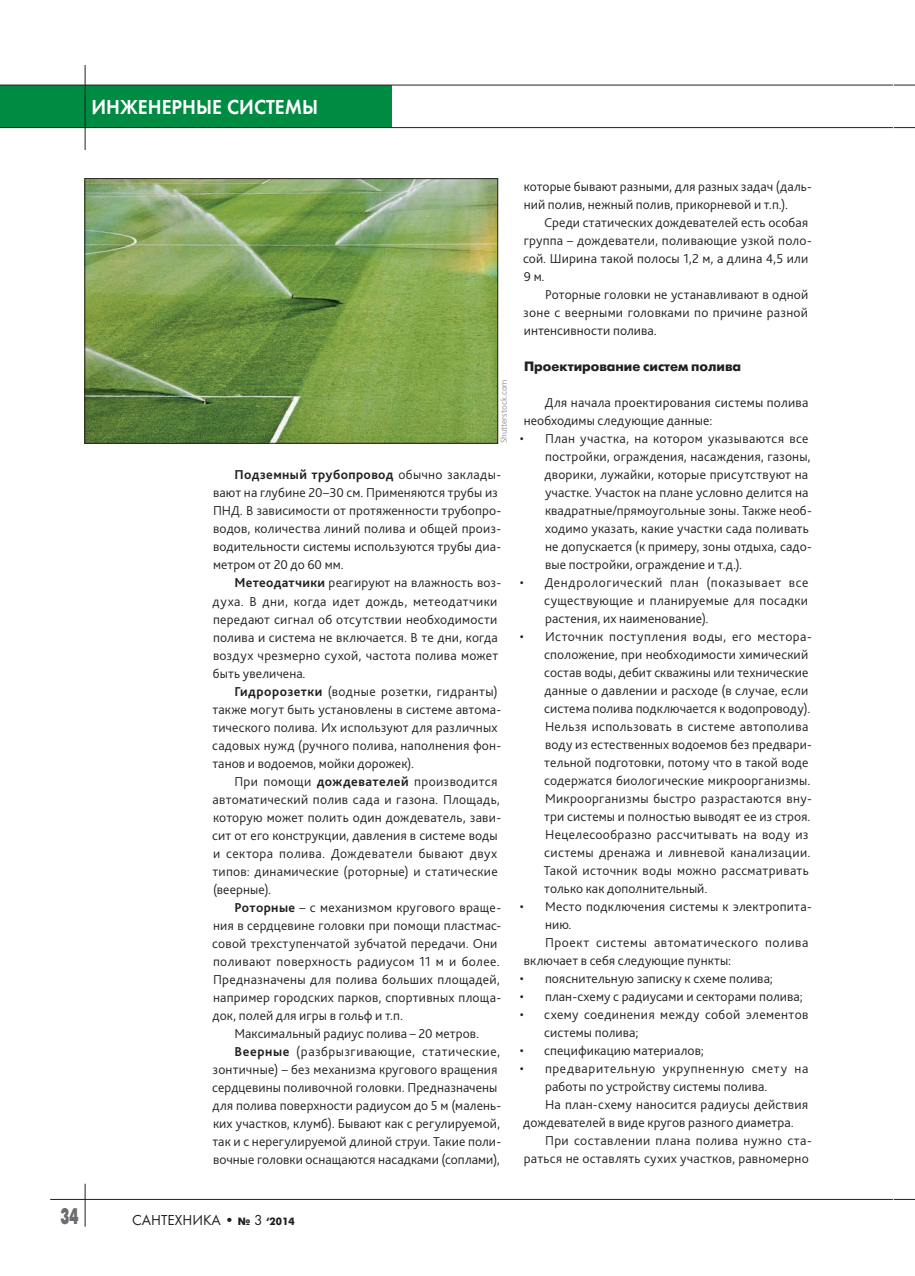
<style>
.page{position:relative;width:915px;height:1276px;background:#fff}
.page>*{position:absolute;margin:0;border:0;box-sizing:border-box;transform-origin:0 0}
.t1{font:22.5px "Futura Futuris X";color:#6c6d70;scale:.6 1}
.t2{font:21px "Futura Demi";color:#fff;scale:.95 1}
.t3{font:15px "Futura";color:#231f20}
.t4{font:300 13.5px/18px "Bliss Pro";letter-spacing:.01em;color:#231f20}
.t5{font:300 13.5px/18px "Bliss Pro";letter-spacing:.03em;color:#231f20}
.t6{font:300 13.5px "Bliss Pro";letter-spacing:.04em;color:#231f20}
.t7{font:300 13.5px "Bliss Pro";letter-spacing:.045em;color:#231f20}
.t8{font:700 13.5px "Futura Futuris";color:#231f20}
.t9{font:300 9px "Bliss Pro";color:#939598}
.s1{font-weight:700}
.s2{font-family:"Futura Futuris";font-weight:700;font-size:10.5px}
</style>
<div class="page">
<div style="left:0;top:85px;width:391px;height:43px;background:#008b43"></div>
<svg style="left:893px;top:1199px;width:21px;height:1px"></svg>
<hr style="left:50px;top:1199px;width:842px;height:1px;background:#231f20">
<hr style="left:85px;top:1183px;width:1px;height:43px;background:#231f20">
<svg style="left:893px;top:85px;width:21px;height:1px"></svg>
<hr style="left:0;top:85px;width:892px;height:1px;background:#231f20">
<svg style="left:893px;top:127px;width:21px;height:1px"></svg>
<hr style="left:0;top:127px;width:892px;height:1px;background:#231f20">
<hr style="left:85px;top:65px;width:1px;height:85px;background:#231f20">
<img style="left:87px;top:180px;width:408px;height:261px">
<div style="left:85px;top:178px;width:412px;height:265px;border:1px solid #231f20"></div>
<h2 class="t2" style="left:91px;top:94px;width:240px">ИНЖЕНЕРНЫЕ СИСТЕМЫ</h2>
<p class="t9" style="left:498px;top:443px;width:65px;rotate:-90deg">Shutterstock.com</p>
<p class="t4" style="left:213px;top:466px;width:289px;text-indent:22px"><span class="s1">Подземный трубопровод</span> обычно заклады&shy;вают на глубине 20–30 см. Применяются трубы из ПНД. В зависимости от протяженности трубопро&shy;водов, количества линий полива и общей произ&shy;водительности системы используются трубы диа&shy;метром от 20 до 60 мм.</p>
<p class="t4" style="left:212px;top:574px;width:290px;text-indent:22px"><span class="s1">Метеодатчики</span> реагируют на влажность воз&shy;духа. В дни, когда идет дождь, метеодатчики передают сигнал об отсутствии необходимости полива и система не включается. В те дни, когда воздух чрезмерно сухой, частота полива может быть увеличена.</p>
<p class="t4" style="left:212px;top:681px;width:290px;text-indent:22px"><span class="s1">Гидророзетки</span> (водные розетки, гидранты) также могут быть установлены в системе автома&shy;тического полива. Их используют для различных садовых нужд (ручного полива, наполнения фон&shy;танов и водоемов, мойки дорожек).</p>
<p class="t4" style="left:212px;top:771px;width:290px;text-indent:22px">При помощи <span class="s1">дождевателей</span> производится автоматический полив сада и газона. Площадь, которую может полить один дождеватель, зави&shy;сит от его конструкции, давления в системе воды и сектора полива. Дождеватели бывают двух типов: динамические (роторные) и статические (веерные).</p>
<p class="t4" style="left:234px;top:897px;width:268px"><span class="s1">Роторные</span> – с механизмом кругового враще-</p>
<p class="t4" style="left:213px;top:915px;width:289px">ния в сердцевине головки при помощи пластмас-</p>
<p class="t4" style="left:212px;top:933px;width:286px">совой трехступенчатой зубчатой передачи. Они</p>
<p class="t5" style="left:213px;top:951px;width:288px">поливают поверхность радиусом 11 м и более.</p>
<p class="t4" style="left:213px;top:969px;width:288px">Предназначены для полива больших площадей,</p>
<p class="t4" style="left:213px;top:987px;width:289px">например городских парков, спортивных площа-</p>
<p class="t4" style="left:212px;top:1005px;width:192px">док, полей для игры в гольф и т.п.</p>
<p class="t4" style="left:234px;top:1023px;width:246px">Максимальный радиус полива – 20 метров.</p>
<p class="t6" style="left:234px;top:1042px;width:267px"><span class="s1">Веерные</span> (разбрызгивающие, статические,</p>
<p class="t4" style="left:212px;top:1059px;width:286px">зонтичные) – без механизма кругового вращения</p>
<p class="t4" style="left:212px;top:1077px;width:286px">сердцевины поливочной головки. Предназначены</p>
<p class="t4" style="left:212px;top:1095px;width:290px">для полива поверхности радиусом до 5 м (малень-</p>
<p class="t4" style="left:213px;top:1113px;width:288px">ких участков, клумб). Бывают как с регулируемой,</p>
<p class="t4" style="left:212px;top:1131px;width:290px">так и с нерегулируемой длиной струи. Такие поли-</p>
<p class="t4" style="left:213px;top:1149px;width:288px">вочные головки оснащаются насадками (соплами),</p>
<p class="t4" style="left:523px;top:177px;width:289px">которые бывают разными, для разных задач (даль&shy;ний полив, нежный полив, прикорневой и т.п.).</p>
<p class="t4" style="left:523px;top:213px;width:290px;text-indent:21px">Среди статических дождевателей есть особая группа – дождеватели, поливающие узкой поло&shy;сой. Ширина такой полосы 1,2 м, а длина 4,5 или 9м.</p>
<p class="t4" style="left:523px;top:285px;width:286px;text-align:justify;text-indent:22px">Роторные головки не устанавливают в одной зоне с веерными головками по причине разной интенсивности полива.</p>
<p class="t8" style="left:524px;top:358px;width:218px">Проектирование систем полива</p>
<p class="t4" style="left:523px;top:393px;width:286px;text-indent:21px">Для начала проектирования системы полива необходимы следующие данные:</p>
<p class="t4" style="left:544px;top:429px;width:269px;text-indent:-25px">• План участка, на котором указываются все постройки, ограждения, насаждения, газоны, дворики, лужайки, которые присутствуют на участке. Участок на плане условно делится на квадратные/прямоугольные зоны. Также необ&shy;ходимо указать, какие участки сада поливать не допускается (к примеру, зоны отдыха, садо&shy;вые постройки, ограждение и т.д.).</p>
<p class="t4" style="left:544px;top:573px;width:265px;text-align:justify;text-indent:-24px">• Дендрологический план (показывает все существующие и планируемые для посадки растения, их наименование).</p>
<p class="t4" style="left:543px;top:627px;width:269px;text-indent:-24px">• Источник поступления воды, его местора&shy;сположение, при необходимости химический состав воды, дебит скважины или технические данные о давлении и расходе (в случае, если система полива подключается к водопроводу).<br>Нельзя использовать в системе автополива воду из естественных водоемов без предвари&shy;тельной подготовки, потому что в такой воде содержатся биологические микроорганизмы.<br>Микроорганизмы быстро разрастаются вну&shy;три системы и полностью выводят ее из строя.<br>Нецелесообразно рассчитывать на воду из системы дренажа и ливневой канализации.<br>Такой источник воды можно рассматривать только как дополнительный.</p>
<p class="t4" style="left:519px;top:897px;width:293px">• Место подключения системы к электропита-</p>
<p class="t4" style="left:545px;top:915px;width:28px">нию.</p>
<p class="t6" style="left:545px;top:934px;width:264px">Проект системы автоматического полива</p>
<p class="t4" style="left:523px;top:951px;width:209px">включает в себя следующие пункты:</p>
<p class="t4" style="left:519px;top:969px;width:254px">• пояснительную записку к схеме полива;</p>
<p class="t4" style="left:519px;top:987px;width:284px">• план-схему с радиусами и секторами полива;</p>
<p class="t5" style="left:544px;top:1005px;width:265px;text-indent:-24px">• схему соединения между собой элементов системы полива;</p>
<p class="t4" style="left:519px;top:1041px;width:185px">• спецификацию материалов;</p>
<p class="t7" style="left:519px;top:1060px;width:290px">• предварительную укрупненную смету на</p>
<p class="t4" style="left:545px;top:1077px;width:224px">работы по устройству системы полива.</p>
<p class="t4" style="left:545px;top:1095px;width:264px">На план-схему наносится радиусы действия</p>
<p class="t4" style="left:523px;top:1113px;width:272px">дождевателей в виде кругов разного диаметра.</p>
<p class="t5" style="left:545px;top:1131px;width:268px">При составлении плана полива нужно ста-</p>
<p class="t4" style="left:523px;top:1149px;width:286px">раться не оставлять сухих участков, равномерно</p>
<h1 class="t1" style="left:61px;top:1202px;width:32px">34</h1>
<p class="t3" style="left:132px;top:1211px;width:164px">САНТЕХНИКА • <span class="s2">№</span> 3 <span class="s2">‘2014</span></p>
</div>
